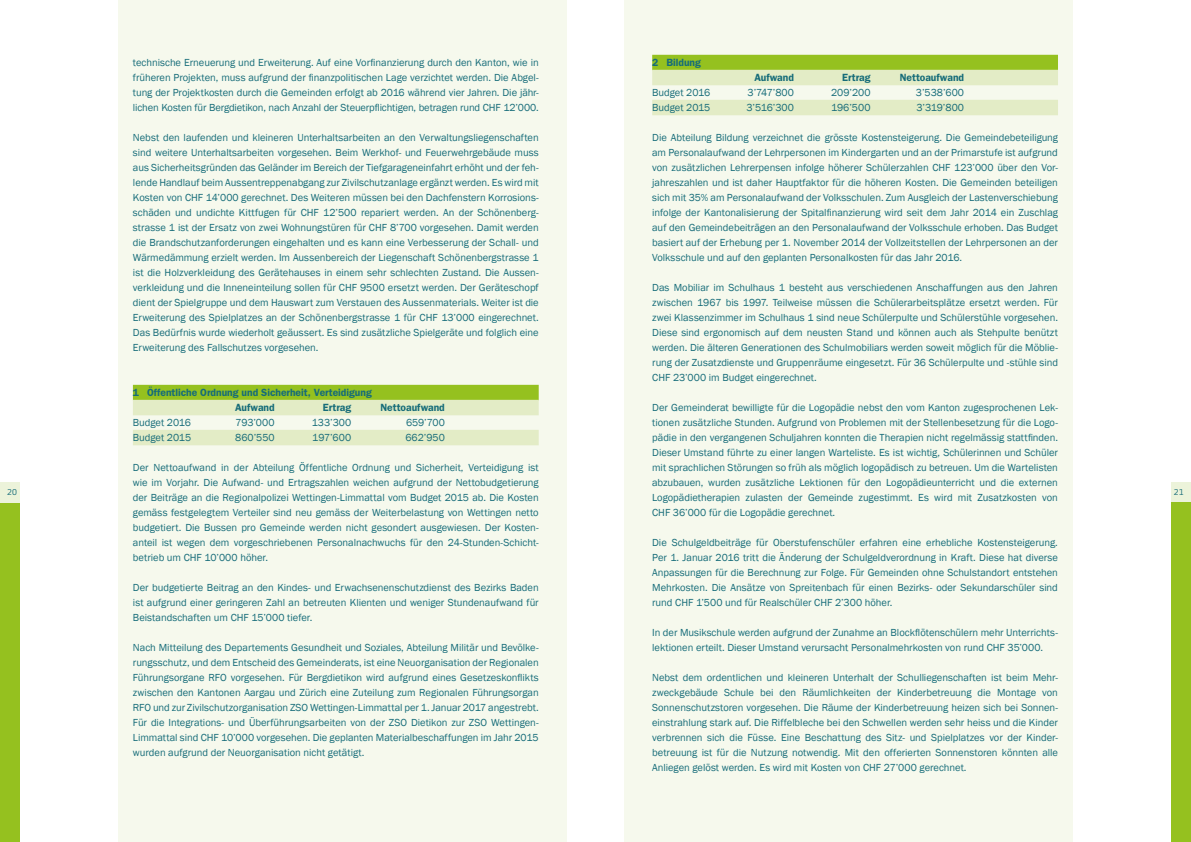
<style>
.page{position:relative;width:1191px;height:842px;background:#fff}
.page>*{position:absolute;margin:0;border:0;box-sizing:border-box;transform-origin:0 0}
.t1{font:10.5px/15px "Franklin Gothic";letter-spacing:-.005em;color:#166c79;text-align:justify}
.t2{font:600 10.5px/15px "Franklin Gothic";color:#166c79;text-align:center}
.t3{font:500 8px "Kofi Pure Sans";color:#166c79}
</style>
<div class="page">
<div style="left:1171px;top:502px;width:20px;height:340px;background:#95c11f"></div>
<div style="left:1171px;top:482px;width:20px;height:20px;background:#ecf3da"></div>
<div style="left:0;top:502px;width:20px;height:340px;background:#95c11f"></div>
<div style="left:0;top:482px;width:20px;height:20px;background:#ecf3da"></div>
<div style="left:119px;top:0;width:448px;height:842px;background:#f6f9ed"></div>
<div style="left:624px;top:0;width:448px;height:842px;background:#f6f9ed"></div>
<div style="left:133px;top:385px;width:406px;height:15px;background:#95c11f"></div>
<div style="left:133px;top:400px;width:406px;height:15px;background:#e3ecc6"></div>
<div style="left:133px;top:430px;width:406px;height:15px;background:#e3ecc6"></div>
<div style="left:652px;top:55px;width:406px;height:15px;background:#95c11f"></div>
<div style="left:652px;top:70px;width:406px;height:15px;background:#e3ecc6"></div>
<div style="left:652px;top:100px;width:406px;height:15px;background:#e3ecc6"></div>
<p class="t2" style="left:652px;top:55px;width:50px">2 Bildung</p>
<p class="t1" style="left:133px;top:55px;width:407px">technische Erneuerung und Erweiterung. Auf eine Vorfinanzierung durch den Kanton, wie in früheren Projekten, muss aufgrund der finanzpolitischen Lage verzichtet werden. Die Abgel&shy;tung der Projektkosten durch die Gemeinden erfolgt ab 2016 während vier Jahren. Die jähr&shy;lichen Kosten für Bergdietikon, nach Anzahl der Steuerpflichtigen, betragen rund CHF 12’000.</p>
<p class="t1" style="left:133px;top:130px;width:407px">Nebst den laufenden und kleineren Unterhaltsarbeiten an den Verwaltungsliegenschaften sind weitere Unterhaltsarbeiten vorgesehen. Beim Werkhof- und Feuerwehrgebäude muss aus Sicherheitsgründen das Geländer im Bereich der Tiefgarageneinfahrt erhöht und der feh&shy;lende Handlauf beim Aussentreppenabgang zur Zivilschutzanlage ergänzt werden. Es wird mit Kosten von CHF 14’000 gerechnet. Des Weiteren müssen bei den Dachfenstern Korrosions&shy;schäden und undichte Kittfugen für CHF 12’500 repariert werden. An der Schönenberg&shy;strasse 1 ist der Ersatz von zwei Wohnungstüren für CHF 8’700 vorgesehen. Damit werden die Brandschutzanforderungen eingehalten und es kann eine Verbesserung der Schall- und Wärmedämmung erzielt werden. Im Aussenbereich der Liegenschaft Schönenbergstrasse 1 ist die Holzverkleidung des Gerätehauses in einem sehr schlechten Zustand. Die Aussen&shy;verkleidung und die Inneneinteilung sollen für CHF 9500 ersetzt werden. Der Geräteschopf dient der Spielgruppe und dem Hauswart zum Verstauen des Aussenmaterials. Weiter ist die Erweiterung des Spielplatzes an der Schönenbergstrasse 1 für CHF 13’000 eingerechnet.<br>Das Bedürfnis wurde wiederholt geäussert. Es sind zusätzliche Spielgeräte und folglich eine Erweiterung des Fallschutzes vorgesehen.</p>
<p class="t2" style="left:133px;top:385px;width:240px">1 Öffentliche Ordnung und Sicherheit, Verteidigung<br>Aufwand</p>
<p class="t2" style="left:754px;top:70px;width:41px">Aufwand</p>
<p class="t2" style="left:842px;top:70px;width:30px">Ertrag</p>
<p class="t2" style="left:899px;top:70px;width:66px">Nettoaufwand</p>
<p class="t1" style="left:652px;top:85px;width:60px">Budget 2016</p>
<p class="t1" style="left:747px;top:85px;width:48px">3’747’800</p>
<p class="t1" style="left:831px;top:85px;width:41px">209’200</p>
<p class="t1" style="left:916px;top:85px;width:50px">3’538’600</p>
<p class="t1" style="left:652px;top:100px;width:60px">Budget 2015</p>
<p class="t1" style="left:746px;top:100px;width:49px">3’516’300</p>
<p class="t1" style="left:831px;top:100px;width:41px">196’500</p>
<p class="t1" style="left:916px;top:100px;width:49px">3’319’800</p>
<p class="t1" style="left:652px;top:130px;width:407px">Die Abteilung Bildung verzeichnet die grösste Kostensteigerung. Die Gemeindebeteiligung am Personalaufwand der Lehrpersonen im Kindergarten und an der Primarstufe ist aufgrund von zusätzlichen Lehrerpensen infolge höherer Schülerzahlen CHF 123’000 über den Vor&shy;jahreszahlen und ist daher Hauptfaktor für die höheren Kosten. Die Gemeinden beteiligen sich mit 35% am Personalaufwand der Volksschulen. Zum Ausgleich der Lastenverschiebung infolge der Kantonalisierung der Spitalfinanzierung wird seit dem Jahr 2014 ein Zuschlag auf den Gemeindebeiträgen an den Personalaufwand der Volksschule erhoben. Das Budget basiert auf der Erhebung per 1. November 2014 der Vollzeitstellen der Lehrpersonen an der Volksschule und auf den geplanten Personalkosten für das Jahr 2016.</p>
<p class="t1" style="left:652px;top:280px;width:407px">Das Mobiliar im Schulhaus 1 besteht aus verschiedenen Anschaffungen aus den Jahren zwischen 1967 bis 1997. Teilweise müssen die Schülerarbeitsplätze ersetzt werden. Für zwei Klassenzimmer im Schulhaus 1 sind neue Schülerpulte und Schülerstühle vorgesehen.<br>Diese sind ergonomisch auf dem neusten Stand und können auch als Stehpulte benützt werden. Die älteren Generationen des Schulmobiliars werden soweit möglich für die Möblie&shy;rung der Zusatzdienste und Gruppenräume eingesetzt. Für 36 Schülerpulte und -stühle sind CHF 23’000 im Budget eingerechnet.</p>
<p class="t1" style="left:652px;top:400px;width:407px">Der Gemeinderat bewilligte für die Logopädie nebst den vom Kanton zugesprochenen Lek&shy;tionen zusätzliche Stunden. Aufgrund von Problemen mit der Stellenbesetzung für die Logo&shy;pädie in den vergangenen Schuljahren konnten die Therapien nicht regelmässig stattfinden.<br>Dieser Umstand führte zu einer langen Warteliste. Es ist wichtig, Schülerinnen und Schüler mit sprachlichen Störungen so früh als möglich logopädisch zu betreuen. Um die Wartelisten abzubauen, wurden zusätzliche Lektionen für den Logopädieunterricht und die externen Logopädietherapien zulasten der Gemeinde zugestimmt. Es wird mit Zusatzkosten von CHF 36’000 für die Logopädie gerechnet.</p>
<p class="t1" style="left:652px;top:535px;width:407px">Die Schulgeldbeiträge für Oberstufenschüler erfahren eine erhebliche Kostensteigerung.<br>Per 1. Januar 2016 tritt die Änderung der Schulgeldverordnung in Kraft. Diese hat diverse Anpassungen für die Berechnung zur Folge. Für Gemeinden ohne Schulstandort entstehen Mehrkosten. Die Ansätze von Spreitenbach für einen Bezirks- oder Sekundarschüler sind rund CHF 1’500 und für Realschüler CHF 2’300 höher.</p>
<p class="t1" style="left:652px;top:625px;width:407px">In der Musikschule werden aufgrund der Zunahme an Blockflötenschülern mehr Unterrichts&shy;lektionen erteilt. Dieser Umstand verursacht Personalmehrkosten von rund CHF 35’000.</p>
<p class="t1" style="left:652px;top:670px;width:407px">Nebst dem ordentlichen und kleineren Unterhalt der Schulliegenschaften ist beim Mehr&shy;zweckgebäude Schule bei den Räumlichkeiten der Kinderbetreuung die Montage von Sonnenschutzstoren vorgesehen. Die Räume der Kinderbetreuung heizen sich bei Sonnen&shy;einstrahlung stark auf. Die Riffelbleche bei den Schwellen werden sehr heiss und die Kinder verbrennen sich die Füsse. Eine Beschattung des Sitz- und Spielplatzes vor der Kinder&shy;betreuung ist für die Nutzung notwendig. Mit den offerierten Sonnenstoren könnten alle Anliegen gelöst werden. Es wird mit Kosten von CHF 27’000 gerechnet.</p>
<p class="t2" style="left:323px;top:400px;width:30px">Ertrag</p>
<p class="t2" style="left:380px;top:400px;width:66px">Nettoaufwand</p>
<p class="t1" style="left:133px;top:415px;width:60px">Budget 2016</p>
<p class="t1" style="left:235px;top:415px;width:41px">793’000</p>
<p class="t1" style="left:312px;top:415px;width:41px">133’300</p>
<p class="t1" style="left:406px;top:415px;width:40px">659’700</p>
<p class="t1" style="left:133px;top:430px;width:60px">Budget 2015</p>
<p class="t1" style="left:235px;top:430px;width:41px">860’550</p>
<p class="t1" style="left:312px;top:430px;width:40px">197’600</p>
<p class="t1" style="left:405px;top:430px;width:41px">662’950</p>
<p class="t1" style="left:133px;top:460px;width:407px">Der Nettoaufwand in der Abteilung Öffentliche Ordnung und Sicherheit, Verteidigung ist wie im Vorjahr. Die Aufwand- und Ertragszahlen weichen aufgrund der Nettobudgetierung der Beiträge an die Regionalpolizei Wettingen-Limmattal vom Budget 2015 ab. Die Kosten gemäss festgelegtem Verteiler sind neu gemäss der Weiterbelastung von Wettingen netto budgetiert. Die Bussen pro Gemeinde werden nicht gesondert ausgewiesen. Der Kosten&shy;anteil ist wegen dem vorgeschriebenen Personalnachwuchs für den 24-Stunden-Schicht&shy;betrieb um CHF 10’000 höher.</p>
<p class="t1" style="left:133px;top:580px;width:407px">Der budgetierte Beitrag an den Kindes- und Erwachsenenschutzdienst des Bezirks Baden ist aufgrund einer geringeren Zahl an betreuten Klienten und weniger Stundenaufwand für Beistandschaften um CHF 15’000 tiefer.</p>
<p class="t1" style="left:133px;top:640px;width:407px">Nach Mitteilung des Departements Gesundheit und Soziales, Abteilung Militär und Bevölke&shy;rungsschutz, und dem Entscheid des Gemeinderats, ist eine Neuorganisation der Regionalen Führungsorgane RFO vorgesehen. Für Bergdietikon wird aufgrund eines Gesetzeskonflikts zwischen den Kantonen Aargau und Zürich eine Zuteilung zum Regionalen Führungsorgan RFO und zur Zivilschutzorganisation ZSO Wettingen-Limmattal per 1. Januar 2017 angestrebt.<br>Für die Integrations- und Überführungsarbeiten von der ZSO Dietikon zur ZSO Wettingen-Limmattal sind CHF 10’000 vorgesehen. Die geplanten Materialbeschaffungen im Jahr 2015 wurden aufgrund der Neuorganisation nicht getätigt.</p>
<p class="t3" style="left:7px;top:487px;width:11px">20</p>
<p class="t3" style="left:1174px;top:487px;width:11px">21</p>
</div>
